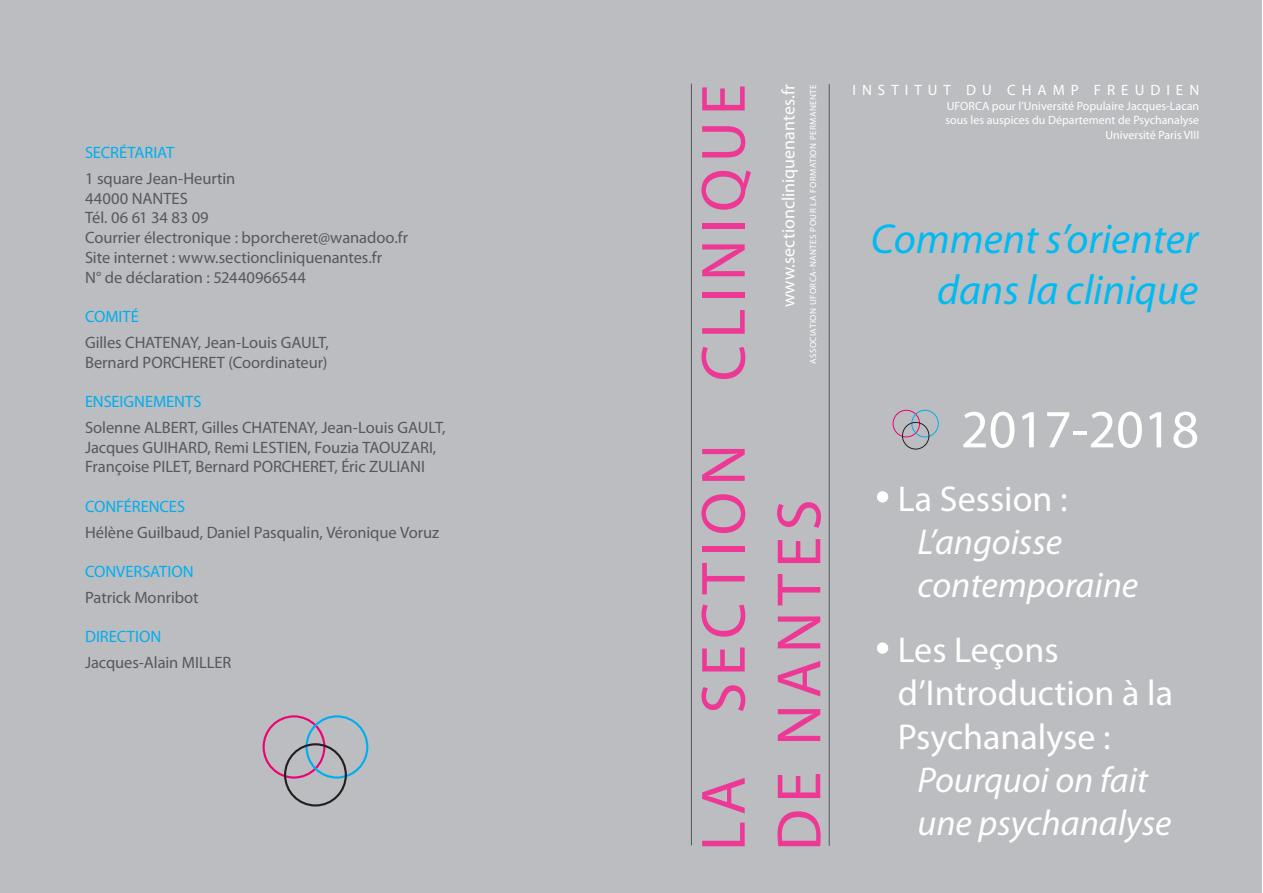
<style>
.page{position:relative;width:1263px;height:893px;background:#fff}
.page>*{position:absolute;margin:0;border:0;box-sizing:border-box;transform-origin:0 0}
.t1{font:63px/75.6px "Myriad Pro";letter-spacing:.1em;color:#ed3896}
.t2{font:54px "Myriad Pro";color:#fff}
.t3{font:italic 42px/50.4px "Myriad Pro";color:#00baf1;text-align:right}
.t4{font:italic 36px/43.2px "Myriad Pro";color:#fff}
.t5{font:36px/43.2px "Myriad Pro";color:#fff}
.t6{font:18px "Myriad Pro";color:#fff}
.t7{font:16.5px/19.8px "Myriad Pro";letter-spacing:-.005em;color:#57585a}
.t8{font:16.5px "Myriad Pro";color:#00aeef}
.t9{font:15px "Myriad Pro";letter-spacing:.4em;color:#fff}
.t10{font:12px/14.4px "Myriad Pro";color:#fff;text-align:right}
.t11{font:9px "Myriad Pro";letter-spacing:.05em;color:#fff}
</style>
<div class="page">
<div style="left:0;top:0;width:1262px;height:893px;background:#bcbdc0"></div>
<div style="left:263px;top:715px;width:62px;height:64px;border:2px solid #ed0274;border-radius:50%"></div>
<div style="left:305px;top:715px;width:63px;height:64px;border:2px solid #00aeef;border-radius:50%"></div>
<div style="left:284px;top:743px;width:63px;height:63px;border:2px solid #231f20;border-radius:50%"></div>
<hr style="left:829px;top:84px;width:1px;height:762px;background:#57585a">
<hr style="left:691px;top:84px;width:1px;height:761px;background:#57585a">
<div style="left:893px;top:410px;width:27px;height:27px;border:1px solid #ed0274;border-radius:50%"></div>
<div style="left:911px;top:410px;width:28px;height:27px;border:1px solid #00aeef;border-radius:50%"></div>
<div style="left:902px;top:422px;width:27px;height:28px;border:1px solid #231f20;border-radius:50%"></div>
<svg style="left:877px;top:491px;width:11px;height:12px"></svg>
<svg style="left:877px;top:642px;width:11px;height:12px"></svg>
<p class="t8" style="left:85px;top:143px;width:91px">SECRÉTARIAT</p>
<p class="t7" style="left:85px;top:168px;width:325px">1 square Jean-Heurtin<br>44000 NANTES<br>Tél. 06 61 34 83 09<br>Courrier électronique : bporcheret@wanadoo.fr<br>Site internet : www.sectioncliniquenantes.fr<br>N° de déclaration : 52440966544</p>
<p class="t8" style="left:85px;top:307px;width:55px">COMITÉ</p>
<p class="t7" style="left:85px;top:332px;width:245px">Gilles CHATENAY, Jean-Louis GAULT,<br>Bernard PORCHERET (Coordinateur)</p>
<p class="t8" style="left:85px;top:392px;width:118px">ENSEIGNEMENTS</p>
<p class="t7" style="left:85px;top:417px;width:362px">Solenne ALBERT, Gilles CHATENAY, Jean-Louis GAULT,<br>Jacques GUIHARD, Remi LESTIEN, Fouzia TAOUZARI,<br>Françoise PILET, Bernard PORCHERET, Éric ZULIANI</p>
<p class="t8" style="left:85px;top:496px;width:102px">CONFÉRENCES</p>
<p class="t7" style="left:85px;top:522px;width:356px">Hélène Guilbaud, Daniel Pasqualin, Véronique Voruz</p>
<p class="t8" style="left:85px;top:561px;width:110px">CONVERSATION</p>
<p class="t7" style="left:85px;top:587px;width:115px">Patrick Monribot</p>
<p class="t8" style="left:85px;top:627px;width:78px">DIRECTION</p>
<p class="t7" style="left:85px;top:652px;width:148px">Jacques-Alain MILLER</p>
<p class="t6" style="left:777px;top:307px;width:224px;rotate:-90deg">www.sectioncliniquenantes.fr</p>
<p class="t11" style="left:807px;top:364px;width:281px;rotate:-90deg">ASSOCIATION UFORCA-NANTES POUR LA FORMATION PERMANENTE</p>
<h1 class="t1" style="left:685px;top:851px;width:768px;rotate:-90deg">LA SECTION CLINIQUE<br>DE NANTES</h1>
<p class="t9" style="left:852px;top:81px;width:348px">INSTITUT DU CHAMP FREUDIEN</p>
<p class="t10" style="left:945px;top:98px;width:255px">UFORCA pour l’Université Populaire Jacques-Lacan sous les auspices du Département de Psychanalyse<br>Université Paris VIII</p>
<h3 class="t3" style="left:871px;top:213px;width:329px">Comment s’orienter dans la clinique</h3>
<h2 class="t2" style="left:961px;top:396px;width:240px">2017-2018</h2>
<h3 class="t5" style="left:898px;top:477px;width:171px">La Session :</h3>
<h3 class="t4" style="left:917px;top:520px;width:222px">L’angoisse contemporaine</h3>
<h3 class="t5" style="left:898px;top:628px;width:277px">Les Leçons d’Introduction à la<br>Psychanalyse :</h3>
<h3 class="t4" style="left:917px;top:758px;width:256px">Pourquoi on fait une psychanalyse</h3>
</div>
